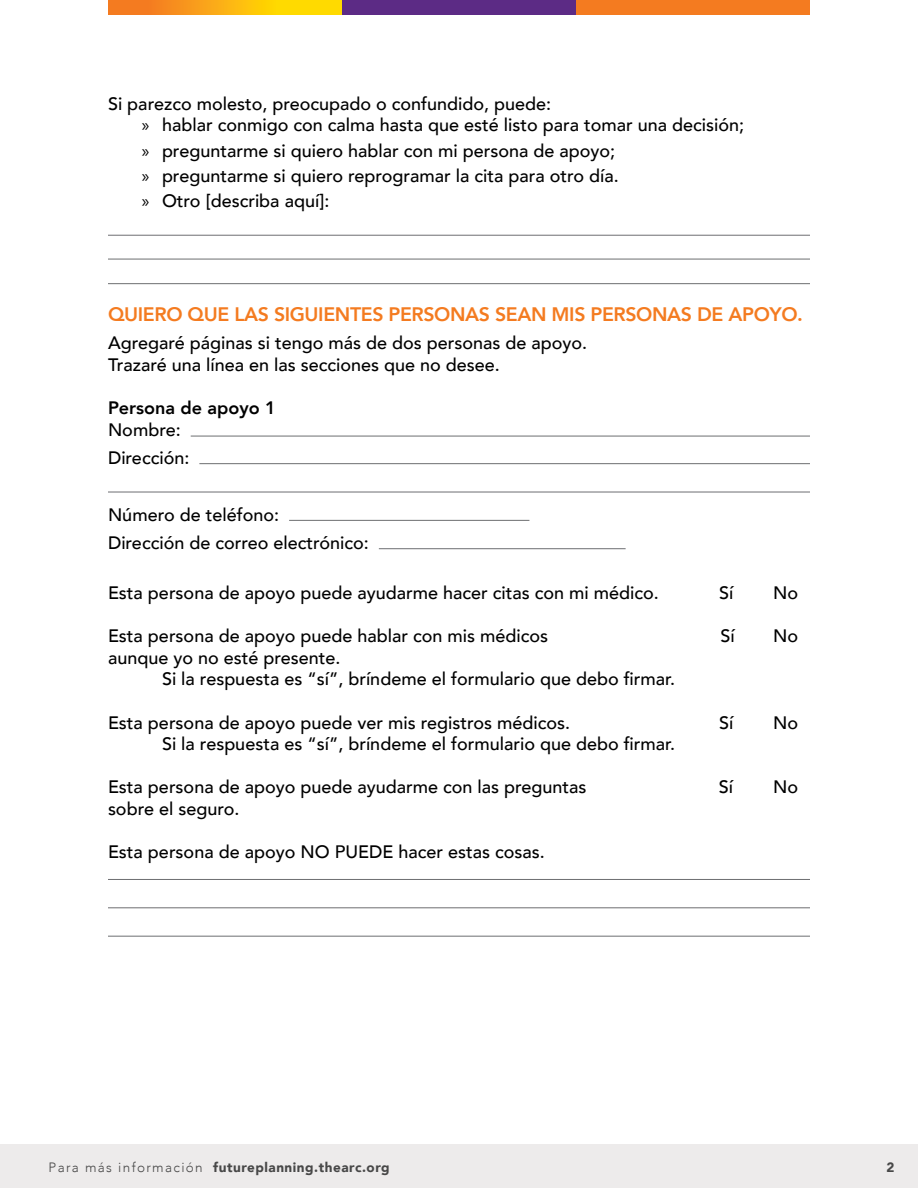
<style>
.page{position:relative;width:918px;height:1188px;background:#fff}
.page>*{position:absolute;margin:0;border:0;box-sizing:border-box;transform-origin:0 0}
.t1{font:800 19.5px "Avenir";letter-spacing:-.02em;color:#f47b20}
.body{font:500 18px "Avenir";color:#000}
.body-2{font:800 18px "Avenir";color:#000}
.t2{font:900 13.5px "Avenir";letter-spacing:.04em;color:#484848}
.s1{font-family:"Myriad Pro";font-weight:400}
.s2{font-weight:300}
</style>
<div class="page">
<div style="left:0;top:1144px;width:918px;height:44px;background:#edebeb"></div>
<svg style="left:108px;top:0;width:234px;height:14px"></svg>
<div style="left:342px;top:0;width:234px;height:14px;background:#5c2b85"></div>
<div style="left:576px;top:0;width:234px;height:14px;background:#f47b20"></div>
<hr style="left:108px;top:235px;width:702px;height:1px;background:#6d6e71">
<hr style="left:108px;top:259px;width:702px;height:1px;background:#6d6e71">
<hr style="left:108px;top:283px;width:702px;height:1px;background:#6d6e71">
<hr style="left:191px;top:436px;width:619px;height:1px;background:#6d6e71">
<hr style="left:199px;top:463px;width:611px;height:1px;background:#6d6e71">
<hr style="left:108px;top:492px;width:702px;height:1px;background:#6d6e71">
<hr style="left:289px;top:520px;width:240px;height:1px;background:#6d6e71">
<hr style="left:379px;top:548px;width:247px;height:1px;background:#6d6e71">
<hr style="left:108px;top:879px;width:702px;height:1px;background:#6d6e71">
<hr style="left:108px;top:907px;width:702px;height:1px;background:#6d6e71">
<hr style="left:108px;top:936px;width:702px;height:1px;background:#6d6e71">
<p class="body" style="left:108px;top:88px;width:445px">Si parezco molesto, preocupado o confundido, puede:</p>
<p class="body" style="left:142px;top:110px;width:604px"><span class="s1">»</span> hablar conmigo con calma hasta que esté listo para tomar una decisión;</p>
<p class="body" style="left:142px;top:135px;width:475px"><span class="s1">»</span> preguntarme si quiero hablar con mi persona de apoyo;</p>
<p class="body" style="left:142px;top:160px;width:479px"><span class="s1">»</span> preguntarme si quiero reprogramar la cita para otro día.</p>
<p class="body" style="left:142px;top:185px;width:189px"><span class="s1">»</span> Otro [describa aquí]:</p>
<p class="t1" style="left:108px;top:299px;width:697px">QUIERO QUE LAS SIGUIENTES PERSONAS SEAN MIS PERSONAS DE APOYO.</p>
<p class="body" style="left:108px;top:327px;width:481px">Agregaré páginas si tengo más de dos personas de apoyo.</p>
<p class="body" style="left:108px;top:349px;width:393px">Trazaré una línea en las secciones que no desee.</p>
<p class="body-2" style="left:108px;top:394px;width:169px">Persona de apoyo 1</p>
<p class="body" style="left:108px;top:414px;width:74px">Nombre:</p>
<p class="body" style="left:108px;top:442px;width:83px">Dirección:</p>
<p class="body" style="left:108px;top:499px;width:173px">Número de teléfono:</p>
<p class="body" style="left:108px;top:527px;width:262px">Dirección de correo electrónico:</p>
<p class="body" style="left:108px;top:577px;width:552px">Esta persona de apoyo puede ayudarme hacer citas con mi médico.</p>
<p class="body" style="left:719px;top:577px;width:16px">Sí</p>
<p class="body" style="left:773px;top:577px;width:27px">No</p>
<p class="body" style="left:108px;top:620px;width:442px">Esta persona de apoyo puede hablar con mis médicos</p>
<p class="body" style="left:721px;top:620px;width:16px">Sí</p>
<p class="body" style="left:773px;top:620px;width:27px">No</p>
<p class="body" style="left:108px;top:642px;width:234px">aunque yo no esté presente.</p>
<p class="body" style="left:162px;top:664px;width:515px">Si la respuesta es “sí”, bríndeme el formulario que debo firmar.</p>
<p class="body" style="left:108px;top:707px;width:464px">Esta persona de apoyo puede ver mis registros médicos.</p>
<p class="body" style="left:719px;top:707px;width:16px">Sí</p>
<p class="body" style="left:773px;top:707px;width:27px">No</p>
<p class="body" style="left:162px;top:728px;width:515px">Si la respuesta es “sí”, bríndeme el formulario que debo firmar.</p>
<p class="body" style="left:108px;top:772px;width:480px">Esta persona de apoyo puede ayudarme con las preguntas</p>
<p class="body" style="left:719px;top:772px;width:16px">Sí</p>
<p class="body" style="left:773px;top:772px;width:27px">No</p>
<p class="body" style="left:108px;top:793px;width:133px">sobre el seguro.</p>
<p class="body" style="left:108px;top:836px;width:438px">Esta persona de apoyo NO PUEDE hacer estas cosas.</p>
<p class="t2" style="left:49px;top:1155px;width:343px"><span class="s2">Para más información</span> futureplanning.thearc.org</p>
<p class="t2" style="left:886px;top:1155px;width:9px">2</p>
</div>
